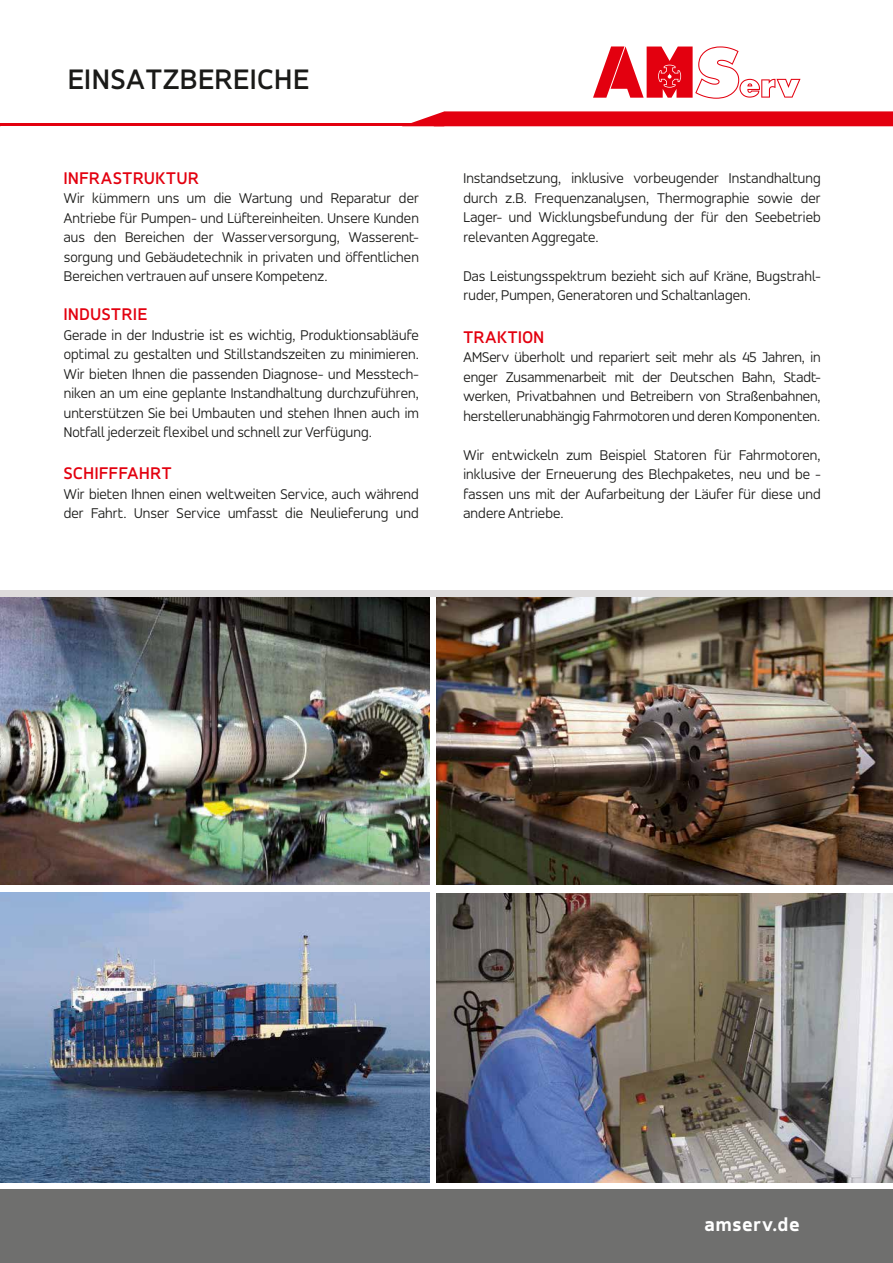
<style>
.page{position:relative;width:893px;height:1263px;background:#fff}
.page>*{position:absolute;margin:0;border:0;box-sizing:border-box;transform-origin:0 0}
.t1{font:500 30px "Accord";letter-spacing:.04em;color:#1a1a18}
.t2{font:800 19.5px "Accord";letter-spacing:.05em;color:#fff}
.t3{font:500 18px "Accord";letter-spacing:.04em;color:#e3000f}
.t4{font:300 15px/19.5px "Accord";letter-spacing:.01em;color:#1a1a18;text-align:justify}
</style>
<div class="page">
<svg style="left:411px;top:111px;width:482px;height:12px;background:#e4111f"></svg>
<hr style="left:0;top:123px;width:893px;height:3px;background:#e3000f">
<div style="left:0;top:1189px;width:893px;height:74px;background:#6f6f6e"></div>
<svg style="left:593px;top:46px;width:207px;height:53px"></svg>
<img style="left:437px;top:597px;width:456px;height:288px">
<img style="left:1px;top:892px;width:428px;height:290px">
<img style="left:0;top:597px;width:429px;height:288px">
<img style="left:0;top:892px;width:1px;height:290px">
<img style="left:436px;top:893px;width:457px;height:289px">
<div style="left:0;top:590px;width:893px;height:7px;background:#dedcdc"></div>
<h1 class="t1" style="left:68px;top:62px;width:242px">EINSATZBEREICHE</h1>
<p class="t3" style="left:64px;top:167px;width:136px">INFRASTRUKTUR</p>
<p class="t4" style="left:64px;top:188px;width:357px">Wir kümmern uns um die Wartung und Reparatur der Antriebe für Pumpen- und Lüftereinheiten. Unsere Kunden aus den Bereichen der Wasserversorgung, Wasserent&shy;sorgung und Gebäudetechnik in privaten und öffentlichen Bereichen vertrauen auf unsere Kompetenz.</p>
<p class="t3" style="left:64px;top:304px;width:85px">INDUSTRIE</p>
<p class="t4" style="left:64px;top:325px;width:357px">Gerade in der Industrie ist es wichtig, Produktionsabläufe optimal zu gestalten und Stillstandszeiten zu minimieren.<br>Wir bieten Ihnen die passenden Diagnose- und Messtech&shy;niken an um eine geplante Instandhaltung durchzuführen, unterstützen Sie bei Umbauten und stehen Ihnen auch im Notfall jederzeit flexibel und schnell zur Verfügung.</p>
<p class="t3" style="left:64px;top:463px;width:109px">SCHIFFFAHRT</p>
<p class="t4" style="left:64px;top:484px;width:357px">Wir bieten Ihnen einen weltweiten Service, auch während der Fahrt. Unser Service umfasst die Neulieferung und</p>
<p class="t4" style="left:463px;top:169px;width:359px">Instandsetzung, inklusive vorbeugender Instandhaltung durch z.B. Frequenzanalysen, Thermographie sowie der Lager- und Wicklungsbefundung der für den Seebetrieb relevanten Aggregate.</p>
<p class="t4" style="left:463px;top:266px;width:359px">Das Leistungsspektrum bezieht sich auf Kräne, Bugstrahl&shy;ruder, Pumpen, Generatoren und Schaltanlagen.</p>
<p class="t3" style="left:463px;top:326px;width:82px">TRAKTION</p>
<p class="t4" style="left:463px;top:347px;width:359px">AMServ überholt und repariert seit mehr als 45 Jahren, in enger Zusammenarbeit mit der Deutschen Bahn, Stadt&shy;werken, Privatbahnen und Betreibern von Straßenbahnen, herstellerunabhängig Fahrmotoren und deren Komponenten.</p>
<p class="t4" style="left:463px;top:445px;width:359px">Wir entwickeln zum Beispiel Statoren für Fahrmotoren, inklusive der Erneuerung des Blechpaketes, neu und be - fassen uns mit der Aufarbeitung der Läufer für diese und andere Antriebe.</p>
<h2 class="t2" style="left:705px;top:1213px;width:96px">amserv.de</h2>
</div>
